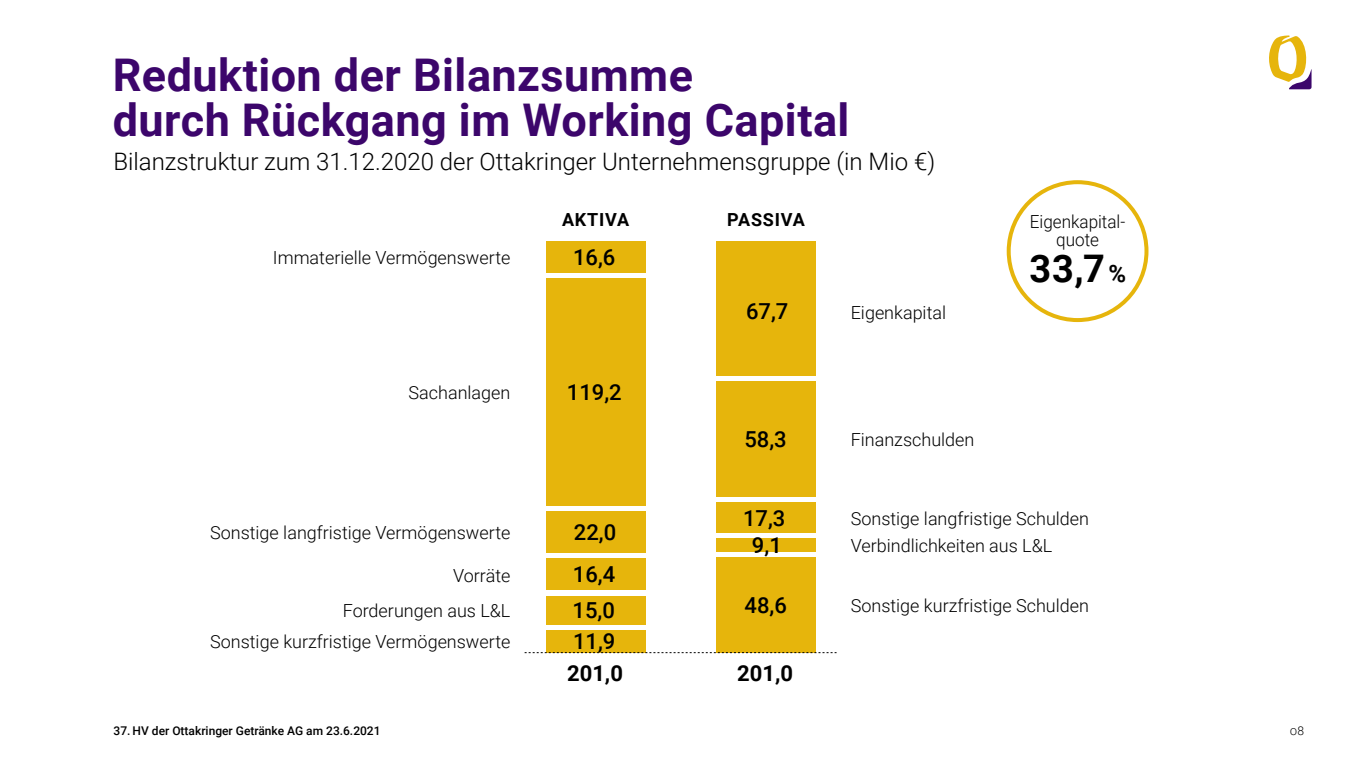
<style>
.page{position:relative;width:1366px;height:769px;background:#fff}
.page>*{position:absolute;margin:0;border:0;box-sizing:border-box;transform-origin:0 0}
.t1{font:700 45px/45px "Roboto";letter-spacing:.01em;color:#3c066b}
.t2{font:700 38px "Roboto";color:#000}
.t3{font:300 24px "Roboto";color:#000}
.t4{font:500 22px/27.4px "Roboto";color:#000}
.t5{font:700 22px "Roboto";color:#000}
.t6{font:300 18px/27.4px "Roboto";color:#000}
.t7{font:300 18px/18px "Roboto";color:#000;text-align:center;scale:.95 1}
.t8{font:700 18px "Roboto";letter-spacing:.045em;color:#000}
.t9{font:500 12px "Roboto";color:#000}
.t10{font:300 12px "Roboto";color:#000}
.s1{font-size:24px}
</style>
<div class="page">
<svg style="left:1269px;top:35px;width:42px;height:54px"></svg>
<div style="left:716px;top:557px;width:99px;height:95px;background:#e6b50c"></div>
<div style="left:716px;top:502px;width:99px;height:30px;background:#e6b50c"></div>
<div style="left:716px;top:381px;width:99px;height:115px;background:#e6b50c"></div>
<div style="left:716px;top:241px;width:99px;height:135px;background:#e6b50c"></div>
<div style="left:716px;top:538px;width:99px;height:13px;background:#e6b50c"></div>
<div style="left:546px;top:629px;width:99px;height:23px;background:#e6b50c"></div>
<div style="left:546px;top:595px;width:99px;height:29px;background:#e6b50c"></div>
<div style="left:546px;top:558px;width:99px;height:31px;background:#e6b50c"></div>
<div style="left:546px;top:511px;width:99px;height:42px;background:#e6b50c"></div>
<div style="left:546px;top:278px;width:99px;height:227px;background:#e6b50c"></div>
<div style="left:546px;top:241px;width:99px;height:32px;background:#e6b50c"></div>
<div style="left:1006px;top:180px;width:142px;height:142px;border:4px solid #e6b50c;border-radius:50%"></div>
<h1 class="t1" style="left:113px;top:50px;width:738px">Reduktion der Bilanzsumme<br>durch Rückgang im Working Capital</h1>
<h3 class="t3" style="left:113px;top:144px;width:823px">Bilanzstruktur zum 31.12.2020 der Ottakringer Unternehmensgruppe (in Mio €)</h3>
<p class="t6" style="left:273px;top:243px;width:239px">Immaterielle Vermögenswerte</p>
<p class="t6" style="left:408px;top:378px;width:103px">Sachanlagen</p>
<p class="t8" style="left:562px;top:207px;width:69px">AKTIVA</p>
<p class="t4" style="left:573px;top:242px;width:44px">16,6</p>
<p class="t4" style="left:567px;top:377px;width:56px">119,2</p>
<p class="t8" style="left:727px;top:207px;width:79px">PASSIVA</p>
<p class="t4" style="left:746px;top:297px;width:44px">67,7</p>
<p class="t4" style="left:744px;top:425px;width:44px">58,3</p>
<p class="t6" style="left:850px;top:297px;width:97px">Eigenkapital</p>
<p class="t6" style="left:850px;top:425px;width:125px">Finanzschulden</p>
<p class="t7" style="left:1029px;top:211px;width:102px">Eigenkapital&shy;quote</p>
<h2 class="t2" style="left:1029px;top:242px;width:98px">33,7 <span class="s1">%</span></h2>
<p class="t6" style="left:210px;top:518px;width:302px">Sonstige langfristige Vermögenswerte</p>
<p class="t6" style="left:343px;top:556px;width:169px;line-height:35.5px;text-align:right">Vorräte<br>Forderungen aus L&amp;L</p>
<p class="t6" style="left:210px;top:627px;width:302px">Sonstige kurzfristige Vermögenswerte</p>
<p class="t4" style="left:573px;top:510px;width:45px;line-height:42.2px">22,0<br>16,4</p>
<p class="t4" style="left:572px;top:593px;width:44px;line-height:31.3px">15,0<br>11,9</p>
<p class="t5" style="left:567px;top:657px;width:57px">201,0</p>
<p class="t4" style="left:743px;top:503px;width:44px;text-align:center">17,3<br>9,1</p>
<p class="t4" style="left:744px;top:590px;width:44px">48,6</p>
<p class="t5" style="left:737px;top:657px;width:57px">201,0</p>
<p class="t6" style="left:850px;top:504px;width:240px">Sonstige langfristige Schulden<br>Verbindlichkeiten aus L&amp;L</p>
<p class="t6" style="left:850px;top:591px;width:240px">Sonstige kurzfristige Schulden</p>
<p class="t9" style="left:114px;top:722px;width:268px">37. HV der Ottakringer Getränke AG am 23.6.2021</p>
<p class="t10" style="left:1289px;top:722px;width:16px">08</p>
</div>
